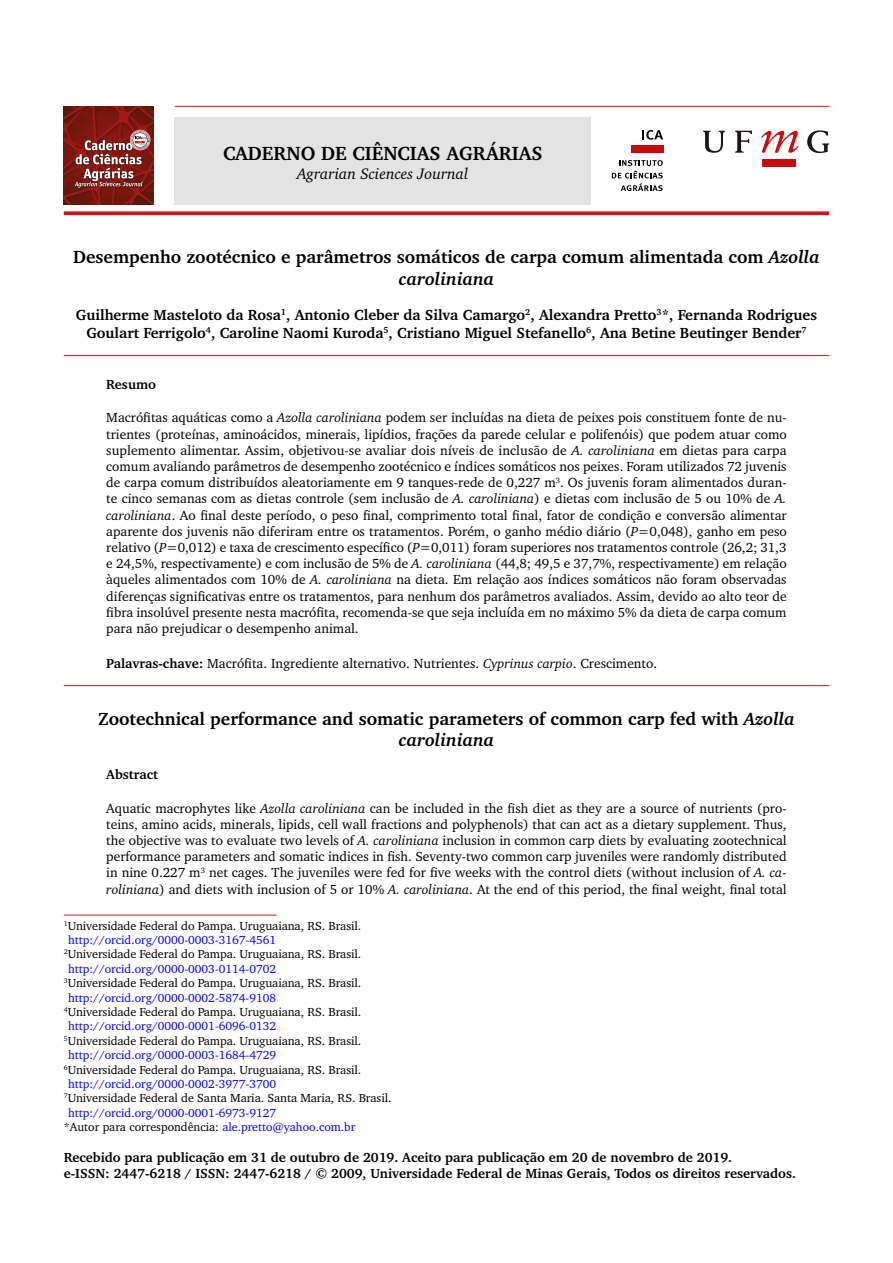
<style>
.page{position:relative;width:893px;height:1263px;background:#fff}
.page>*{position:absolute;margin:0;border:0;box-sizing:border-box;transform-origin:0 0}
.t1{font:700 19.5px "Charter BT";color:#000}
.t2{font:700 18px/21.6px "Charter BT";color:#000;text-align:center}
.t3{font:italic 15.6px "Charter BT";color:#000}
.t4{font:700 15px/18px "Charter BT";color:#000;text-align:center}
.t5{font:13.5px/16.2px "Charter BT";color:#000;text-align:justify}
.t6{font:700 13.5px/16.2px "Charter BT";color:#000}
.t7{font:12px "Charter BT";letter-spacing:-.01em;color:#000}
.t8{font:12px "Charter BT";color:#00f}
.s1{font-style:italic}
.s2{font-weight:700}
.s3{color:#00f}
</style>
<div class="page">
<div style="left:175px;top:117px;width:416px;height:87px;background:#e3e3e3"></div>
<svg style="left:703px;top:131px;width:22px;height:22px"></svg>
<svg style="left:735px;top:131px;width:17px;height:22px"></svg>
<svg style="left:807px;top:130px;width:22px;height:23px"></svg>
<svg style="left:761px;top:131px;width:38px;height:22px"></svg>
<div style="left:762px;top:159px;width:33px;height:8px;background:#c90c0f"></div>
<svg style="left:642px;top:130px;width:21px;height:10px"></svg>
<svg style="left:612px;top:160px;width:51px;height:31px"></svg>
<div style="left:631px;top:145px;width:32px;height:8px;background:#c90c0f"></div>
<hr style="left:175px;top:106px;width:654px;height:1px;background:#cd171a">
<img style="left:64px;top:106px;width:90px;height:98px">
<svg style="left:75px;top:130px;width:75px;height:58px;background:#96504a"></svg>
<svg style="left:64px;top:211px;width:765px;height:4px;background:#d22e30"></svg>
<hr style="left:64px;top:355px;width:765px;height:1px;background:#cd171a">
<hr style="left:64px;top:685px;width:765px;height:1px;background:#cd171a">
<hr style="left:64px;top:915px;width:212px;height:1px;background:#cd171a">
<h1 class="t1" style="left:223px;top:141px;width:321px">CADERNO DE CIÊNCIAS AGRÁRIAS</h1>
<p class="t3" style="left:297px;top:164px;width:173px">Agrarian Sciences Journal</p>
<h2 class="t2" style="left:73px;top:246px;width:748px">Desempenho zootécnico e parâmetros somáticos de carpa comum alimentada com <span class="s1">Azolla caroliniana</span></h2>
<p class="t4" style="left:76px;top:305px;width:743px">Guilherme Masteloto da Rosa<sup>1</sup>, Antonio Cleber da Silva Camargo<sup>2</sup>, Alexandra Pretto<sup>3</sup>*, Fernanda Rodrigues<br>Goulart Ferrigolo<sup>4</sup>, Caroline Naomi Kuroda<sup>5</sup>, Cristiano Miguel Stefanello<sup>6</sup>, Ana Betine Beutinger Bender<sup>7</sup></p>
<p class="t6" style="left:106px;top:376px;width:51px">Resumo</p>
<p class="t5" style="left:106px;top:409px;width:682px">Macrófitas aquáticas como a <span class="s1">Azolla caroliniana</span> podem ser incluídas na dieta de peixes pois constituem fonte de nu&shy;trientes (proteínas, aminoácidos, minerais, lipídios, frações da parede celular e polifenóis) que podem atuar como suplemento alimentar. Assim, objetivou-se avaliar dois níveis de inclusão de <span class="s1">A. caroliniana</span> em dietas para carpa comum avaliando parâmetros de desempenho zootécnico e índices somáticos nos peixes. Foram utilizados 72 juvenis de carpa comum distribuídos aleatoriamente em 9 tanques-rede de 0,227 m<sup>3</sup>. Os juvenis foram alimentados duran&shy;te cinco semanas com as dietas controle (sem inclusão de <span class="s1">A. caroliniana</span>) e dietas com inclusão de 5 ou 10% de <span class="s1">A. caroliniana</span>. Ao final deste período, o peso final, comprimento total final, fator de condição e conversão alimentar aparente dos juvenis não diferiram entre os tratamentos. Porém, o ganho médio diário (<span class="s1">P</span>=0,048), ganho em peso relativo (<span class="s1">P</span>=0,012) e taxa de crescimento específico (<span class="s1">P</span>=0,011) foram superiores nos tratamentos controle (26,2; 31,3 e 24,5%, respectivamente) e com inclusão de 5% de <span class="s1">A. caroliniana</span> (44,8; 49,5 e 37,7%, respectivamente) em relação àqueles alimentados com 10% de <span class="s1">A. caroliniana</span> na dieta. Em relação aos índices somáticos não foram observadas diferenças significativas entre os tratamentos, para nenhum dos parâmetros avaliados. Assim, devido ao alto teor de fibra insolúvel presente nesta macrófita, recomenda-se que seja incluída em no máximo 5% da dieta de carpa comum para não prejudicar o desempenho animal.</p>
<p class="t5" style="left:106px;top:655px;width:552px"><span class="s2">Palavras-chave:</span> Macrófita. Ingrediente alternativo. Nutrientes. <span class="s1">Cyprinus carpio</span>. Crescimento.</p>
<h2 class="t2" style="left:98px;top:707px;width:698px">Zootechnical performance and somatic parameters of common carp fed with <span class="s1">Azolla caroliniana</span></h2>
<p class="t6" style="left:106px;top:766px;width:53px">Abstract</p>
<p class="t5" style="left:106px;top:800px;width:682px">Aquatic macrophytes like <span class="s1">Azolla caroliniana</span> can be included in the fish diet as they are a source of nutrients (pro&shy;teins, amino acids, minerals, lipids, cell wall fractions and polyphenols) that can act as a dietary supplement. Thus, the objective was to evaluate two levels of <span class="s1">A. caroliniana</span> inclusion in common carp diets by evaluating zootechnical performance parameters and somatic indices in fish. Seventy-two common carp juveniles were randomly distributed in nine 0.227 m<sup>3</sup> net cages. The juveniles were fed for five weeks with the control diets (without inclusion of <span class="s1">A. ca&shy;roliniana</span>) and diets with inclusion of 5 or 10% <span class="s1">A. caroliniana</span>. At the end of this period, the final weight, final total</p>
<p class="t7" style="left:64px;top:918px;width:299px"><sup>1</sup>Universidade Federal do Pampa. Uruguaiana, RS. Brasil.</p>
<p class="t8" style="left:68px;top:932px;width:209px">http://orcid.org/0000-0003-3167-4561</p>
<p class="t7" style="left:64px;top:947px;width:299px"><sup>2</sup>Universidade Federal do Pampa. Uruguaiana, RS. Brasil.</p>
<p class="t8" style="left:68px;top:961px;width:209px">http://orcid.org/0000-0003-0114-0702</p>
<p class="t7" style="left:64px;top:975px;width:299px"><sup>3</sup>Universidade Federal do Pampa. Uruguaiana, RS. Brasil.</p>
<p class="t8" style="left:68px;top:990px;width:209px">http://orcid.org/0000-0002-5874-9108</p>
<p class="t7" style="left:64px;top:1004px;width:299px"><sup>4</sup>Universidade Federal do Pampa. Uruguaiana, RS. Brasil.</p>
<p class="t8" style="left:68px;top:1019px;width:209px">http://orcid.org/0000-0001-6096-0132</p>
<p class="t7" style="left:64px;top:1033px;width:299px"><sup>5</sup>Universidade Federal do Pampa. Uruguaiana, RS. Brasil.</p>
<p class="t8" style="left:68px;top:1047px;width:209px">http://orcid.org/0000-0003-1684-4729</p>
<p class="t7" style="left:64px;top:1062px;width:299px"><sup>6</sup>Universidade Federal do Pampa. Uruguaiana, RS. Brasil.</p>
<p class="t8" style="left:68px;top:1076px;width:209px">http://orcid.org/0000-0002-3977-3700</p>
<p class="t7" style="left:64px;top:1091px;width:329px"><sup>7</sup>Universidade Federal de Santa Maria. Santa Maria, RS. Brasil.</p>
<p class="t8" style="left:68px;top:1105px;width:209px">http://orcid.org/0000-0001-6973-9127</p>
<p class="t7" style="left:64px;top:1119px;width:293px">*Autor para correspondência: <span class="s3">ale.pretto@yahoo.com.br</span></p>
<p class="t6" style="left:64px;top:1149px;width:734px">Recebido para publicação em 31 de outubro de 2019. Aceito para publicação em 20 de novembro de 2019.<br>e-ISSN: 2447-6218 / ISSN: 2447-6218 / © 2009, Universidade Federal de Minas Gerais, Todos os direitos reservados.</p>
</div>
